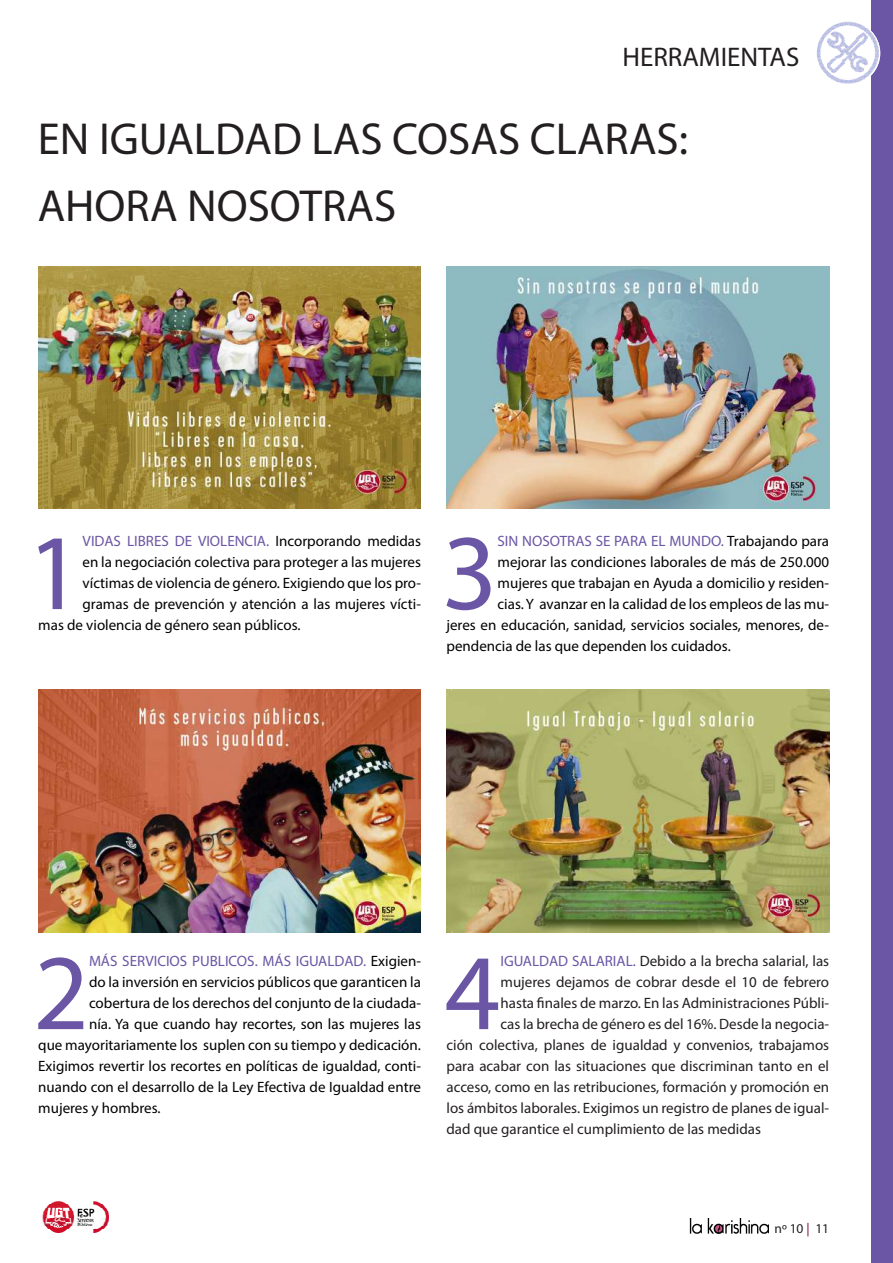
<style>
.page{position:relative;width:893px;height:1263px;background:#fff}
.page>*{position:absolute;margin:0;border:0;box-sizing:border-box;transform-origin:0 0}
.t1{font:108.45px "Myriad Pro";color:#6a56a4}
.t2{font:45px/67.5px "Myriad Pro";color:#231f20}
.t3{font:27px "Myriad Pro";color:#231f20}
.t4{font:15px "Myriad Pro";color:#000}
.t5{font:15px "Myriad Pro";color:#231f20}
.t6{font:15px "Myriad Pro";color:#6a56a4}
.t7{font:13.5px "Myriad Pro";color:#231f20}
.s1{color:#000}
.s2{color:#6a56a4}
.s3{color:#760a3e}
</style>
<div class="page">
<div style="left:872px;top:0;width:21px;height:1263px;background:#6a56a4"></div>
<img style="left:43px;top:1201px;width:65px;height:32px">
<img style="left:689px;top:1218px;width:80px;height:16px">
<img style="left:816px;top:21px;width:64px;height:64px">
<img style="left:38px;top:266px;width:383px;height:242px">
<img style="left:38px;top:690px;width:383px;height:242px">
<img style="left:446px;top:266px;width:383px;height:242px">
<img style="left:446px;top:690px;width:383px;height:242px">
<h3 class="t3" style="left:622px;top:40px;width:178px">HERRAMIENTAS</h3>
<h2 class="t2" style="left:38px;top:104px;width:652px">EN IGUALDAD LAS COSAS CLARAS:<br>AHORA NOSOTRAS</h2>
<h1 class="t1" style="left:27px;top:506px;width:57px">1</h1>
<p class="t6" style="left:83px;top:532px;width:340px">VIDAS LIBRES DE VIOLENCIA. <span class="s1">Incorporando medidas</span></p>
<p class="t4" style="left:83px;top:553px;width:340px">en la negociación colectiva para proteger a las mujeres</p>
<p class="t4" style="left:83px;top:574px;width:340px">víctimas de violencia de género. Exigiendo que los pro-</p>
<p class="t4" style="left:83px;top:595px;width:340px">gramas de prevención y atención a las mujeres vícti-</p>
<p class="t4" style="left:38px;top:616px;width:264px">mas de violencia de género sean públicos.</p>
<h1 class="t1" style="left:442px;top:506px;width:57px">3</h1>
<p class="t6" style="left:498px;top:532px;width:333px">SIN NOSOTRAS SE PARA EL MUNDO. <span class="s1">Trabajando para</span></p>
<p class="t4" style="left:498px;top:553px;width:333px">mejorar las condiciones laborales de más de 250.000</p>
<p class="t4" style="left:498px;top:574px;width:333px">mujeres que trabajan en Ayuda a domicilio y residen-</p>
<p class="t4" style="left:498px;top:595px;width:333px">cias. Y avanzar en la calidad de los empleos de las mu-</p>
<p class="t4" style="left:446px;top:616px;width:384px">jeres en educación, sanidad, servicios sociales, menores, de-</p>
<p class="t4" style="left:446px;top:637px;width:286px">pendencia de las que dependen los cuidados.</p>
<h1 class="t1" style="left:33px;top:926px;width:57px">2</h1>
<p class="t6" style="left:89px;top:952px;width:333px">MÁS SERVICIOS PUBLICOS. MÁS IGUALDAD. <span class="s1">Exigien-</span></p>
<p class="t4" style="left:89px;top:973px;width:333px">do la inversión en servicios públicos que garanticen la</p>
<p class="t4" style="left:89px;top:994px;width:333px">cobertura de los derechos del conjunto de la ciudada-</p>
<p class="t4" style="left:89px;top:1015px;width:333px">nía. Ya que cuando hay recortes, son las mujeres las</p>
<p class="t4" style="left:38px;top:1036px;width:384px">que mayoritariamente los suplen con su tiempo y dedicación.</p>
<p class="t4" style="left:38px;top:1057px;width:384px">Exigimos revertir los recortes en políticas de igualdad, conti-</p>
<p class="t4" style="left:38px;top:1078px;width:384px">nuando con el desarrollo de la Ley Efectiva de Igualdad entre</p>
<p class="t4" style="left:38px;top:1099px;width:124px">mujeres y hombres.</p>
<h1 class="t1" style="left:445px;top:926px;width:57px">4</h1>
<p class="t5" style="left:500px;top:952px;width:330px"><span class="s2">IGUALDAD SALARIAL.</span> Debido a la brecha salarial, las</p>
<p class="t5" style="left:500px;top:973px;width:330px">mujeres dejamos de cobrar desde el 10 de febrero</p>
<p class="t5" style="left:500px;top:994px;width:330px">hasta finales de marzo. En las Administraciones Públi-</p>
<p class="t5" style="left:500px;top:1015px;width:330px">cas la brecha de género es del 16%. Desde la negocia-</p>
<p class="t5" style="left:446px;top:1036px;width:384px">ción colectiva, planes de igualdad y convenios, trabajamos</p>
<p class="t5" style="left:446px;top:1057px;width:384px">para acabar con las situaciones que discriminan tanto en el</p>
<p class="t5" style="left:446px;top:1078px;width:384px">acceso, como en las retribuciones, formación y promoción en</p>
<p class="t5" style="left:446px;top:1099px;width:384px">los ámbitos laborales. Exigimos un registro de planes de igual-</p>
<p class="t5" style="left:446px;top:1120px;width:316px">dad que garantice el cumplimiento de las medidas</p>
<p class="t7" style="left:774px;top:1220px;width:56px">nº 10 <span class="s3">|</span> 11</p>
</div>
